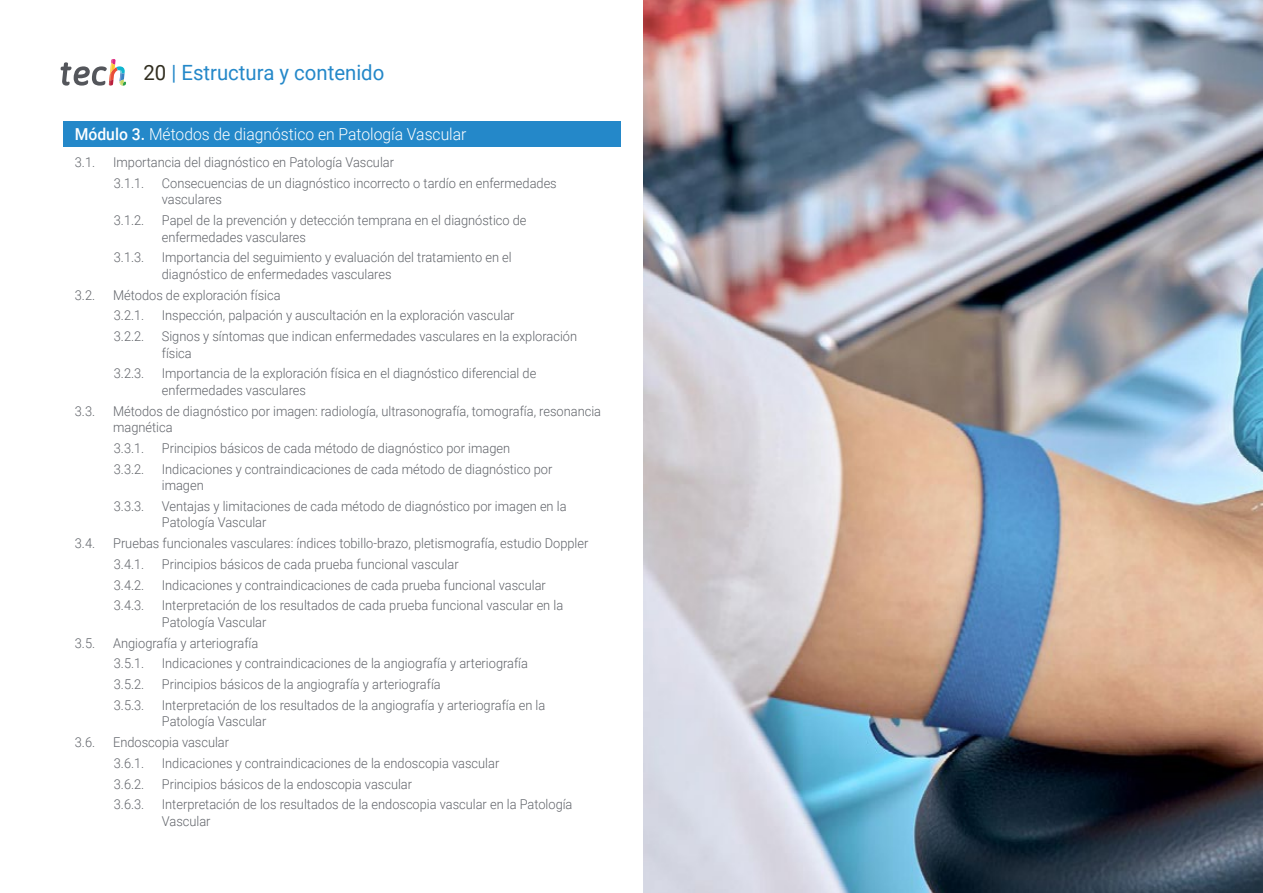
<style>
.page{position:relative;width:1263px;height:893px;background:#fff}
.page>*{position:absolute;margin:0;border:0;box-sizing:border-box;transform-origin:0 0}
.t1{font:21px "Roboto";color:#2488c9}
.t2{font:300 16.5px "Roboto";color:#fff;scale:.95 1}
.t3{font:300 13.5px/16.5px "Roboto";color:#61646a;scale:.95 1}
.s1{color:#312e20}
.s2{font-weight:500}
</style>
<div class="page">
<svg style="left:61px;top:59px;width:65px;height:27px"></svg>
<div style="left:64px;top:121px;width:557px;height:25px;background:#2488c9"></div>
<img style="left:643px;top:0;width:620px;height:893px">
<h1 class="t1" style="left:144px;top:57px;width:242px"><span class="s1">20</span> | Estructura y contenido</h1>
<p class="t2" style="left:75px;top:123px;width:414px"><span class="s2">Módulo 3.</span> Métodos de diagnóstico en Patología Vascular</p>
<p class="t3" style="left:75px;top:154px;width:23px">3.1.</p>
<p class="t3" style="left:113px;top:151px;width:297px;line-height:20.7px">Importancia del diagnóstico en Patología Vascular<br>3.1.1.</p>
<p class="t3" style="left:162px;top:174px;width:417px">Consecuencias de un diagnóstico incorrecto o tardío en enfermedades vasculares</p>
<p class="t3" style="left:114px;top:212px;width:34px">3.1.2.</p>
<p class="t3" style="left:162px;top:212px;width:385px">Papel de la prevención y detección temprana en el diagnóstico de enfermedades vasculares</p>
<p class="t3" style="left:114px;top:249px;width:34px">3.1.3.</p>
<p class="t3" style="left:162px;top:249px;width:370px">Importancia del seguimiento y evaluación del tratamiento en el diagnóstico de enfermedades vasculares</p>
<p class="t3" style="left:75px;top:286px;width:23px">3.2.</p>
<p class="t3" style="left:113px;top:284px;width:178px;line-height:20.7px">Métodos de exploración física<br>3.2.1.</p>
<p class="t3" style="left:162px;top:307px;width:373px">Inspección, palpación y auscultación en la exploración vascular</p>
<p class="t3" style="left:114px;top:328px;width:34px">3.2.2.</p>
<p class="t3" style="left:162px;top:328px;width:439px">Signos y síntomas que indican enfermedades vasculares en la exploración física</p>
<p class="t3" style="left:114px;top:365px;width:34px">3.2.3.</p>
<p class="t3" style="left:162px;top:365px;width:396px">Importancia de la exploración física en el diagnóstico diferencial de enfermedades vasculares</p>
<p class="t3" style="left:75px;top:402px;width:23px">3.3.</p>
<p class="t3" style="left:113px;top:402px;width:515px">Métodos de diagnóstico por imagen: radiología, ultrasonografía, tomografía, resonancia magnética</p>
<p class="t3" style="left:114px;top:439px;width:34px">3.3.1.</p>
<p class="t3" style="left:162px;top:439px;width:368px">Principios básicos de cada método de diagnóstico por imagen</p>
<p class="t3" style="left:114px;top:460px;width:34px">3.3.2.</p>
<p class="t3" style="left:162px;top:460px;width:413px">Indicaciones y contraindicaciones de cada método de diagnóstico por imagen</p>
<p class="t3" style="left:114px;top:497px;width:34px">3.3.3.</p>
<p class="t3" style="left:162px;top:497px;width:427px">Ventajas y limitaciones de cada método de diagnóstico por imagen en la<br>Patología Vascular</p>
<p class="t3" style="left:75px;top:534px;width:23px">3.4.</p>
<p class="t3" style="left:113px;top:532px;width:502px;line-height:20.7px">Pruebas funcionales vasculares: índices tobillo-brazo, pletismografía, estudio Doppler<br>3.4.1.</p>
<p class="t3" style="left:162px;top:555px;width:314px">Principios básicos de cada prueba funcional vascular</p>
<p class="t3" style="left:114px;top:576px;width:34px">3.4.2.</p>
<p class="t3" style="left:162px;top:576px;width:406px">Indicaciones y contraindicaciones de cada prueba funcional vascular</p>
<p class="t3" style="left:114px;top:597px;width:34px">3.4.3.</p>
<p class="t3" style="left:162px;top:597px;width:424px">Interpretación de los resultados de cada prueba funcional vascular en la<br>Patología Vascular</p>
<p class="t3" style="left:75px;top:634px;width:23px">3.5.</p>
<p class="t3" style="left:113px;top:632px;width:154px;line-height:20.7px">Angiografía y arteriografía<br>3.5.1.</p>
<p class="t3" style="left:162px;top:655px;width:387px">Indicaciones y contraindicaciones de la angiografía y arteriografía</p>
<p class="t3" style="left:114px;top:675px;width:34px">3.5.2.</p>
<p class="t3" style="left:162px;top:675px;width:295px">Principios básicos de la angiografía y arteriografía</p>
<p class="t3" style="left:114px;top:696px;width:34px">3.5.3.</p>
<p class="t3" style="left:162px;top:696px;width:405px">Interpretación de los resultados de la angiografía y arteriografía en la<br>Patología Vascular</p>
<p class="t3" style="left:75px;top:733px;width:23px">3.6.</p>
<p class="t3" style="left:113px;top:731px;width:124px;line-height:20.7px">Endoscopia vascular<br>3.6.1.</p>
<p class="t3" style="left:162px;top:754px;width:357px">Indicaciones y contraindicaciones de la endoscopia vascular</p>
<p class="t3" style="left:114px;top:775px;width:34px">3.6.2.</p>
<p class="t3" style="left:162px;top:775px;width:265px">Principios básicos de la endoscopia vascular</p>
<p class="t3" style="left:114px;top:796px;width:34px">3.6.3.</p>
<p class="t3" style="left:162px;top:796px;width:434px">Interpretación de los resultados de la endoscopia vascular en la Patología<br>Vascular</p>
</div>
